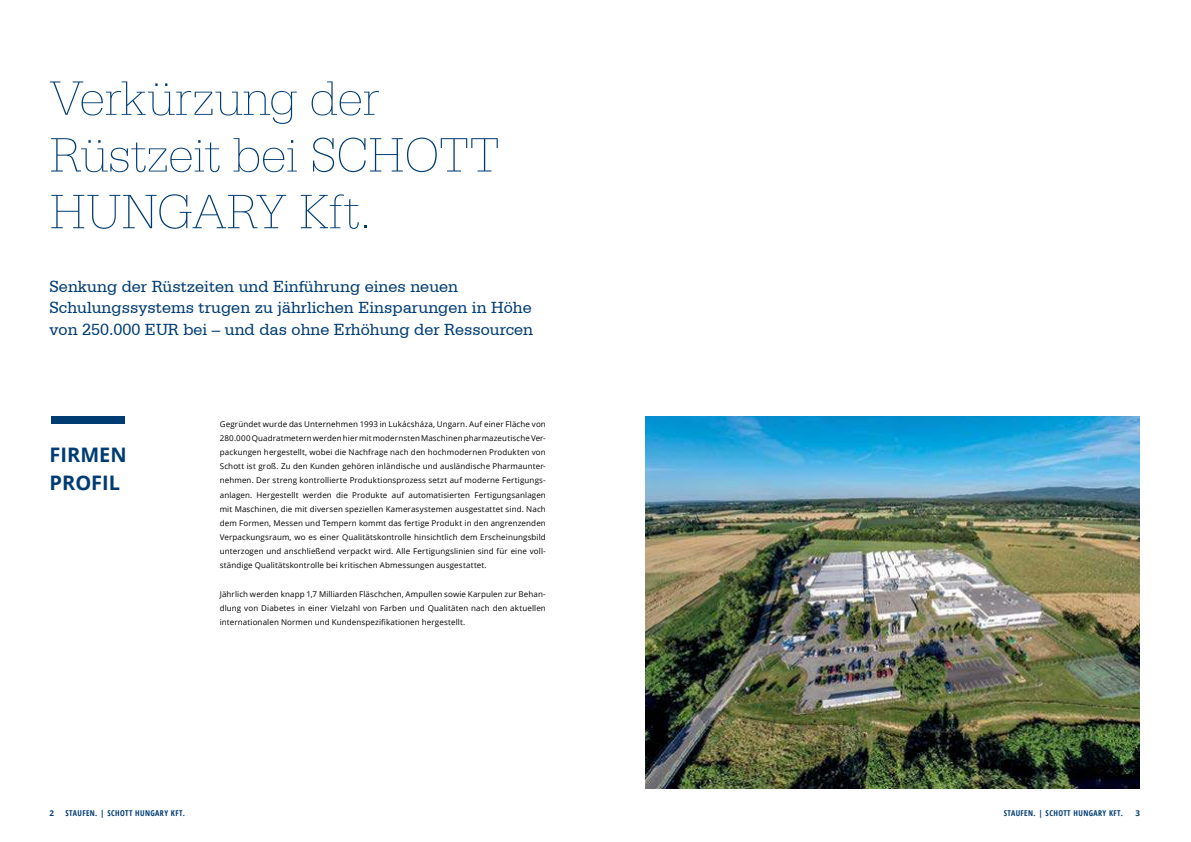
<style>
.page{position:relative;width:1191px;height:842px;background:#fff}
.page>*{position:absolute;margin:0;border:0;box-sizing:border-box;transform-origin:0 0}
.t1{font:50px/56.7px "Serifa D Thi";color:#003c72}
.t2{font:700 20px/28.3px "Open Sans";color:#003c72}
.t3{font:17px/21.3px "Serifa BT";color:#003c72}
.t4{font:8px/14.2px "Open Sans";letter-spacing:.015em;color:#000;text-align:justify}
.t5{font:700 condensed 8px "Open Sans";letter-spacing:.05em;color:#003c72}
.t6{font:700 8px "Open Sans";color:#003c72}
.s1{font-stretch:normal}
</style>
<div class="page">
<img style="left:645px;top:417px;width:495px;height:371px">
<div style="left:51px;top:417px;width:73px;height:7px;background:#003c72"></div>
<h1 class="t1" style="left:50px;top:74px;width:451px">Verkürzung der<br>Rüstzeit bei SCHOTT<br>HUNGARY Kft.</h1>
<h3 class="t3" style="left:50px;top:277px;width:485px">Senkung der Rüstzeiten und Einführung eines neuen<br>Schulungssystems trugen zu jährlichen Einsparungen in Höhe von 250.000 EUR bei – und das ohne Erhöhung der Ressourcen</h3>
<h2 class="t2" style="left:50px;top:443px;width:79px">FIRMEN<br>PROFIL</h2>
<p class="t4" style="left:220px;top:417px;width:328px">Gegründet wurde das Unternehmen 1993 in Lukácsháza, Ungarn. Auf einer Fläche von 280.000 Quadratmetern werden hier mit modernsten Maschinen pharmazeutische Ver&shy;packungen hergestellt, wobei die Nachfrage nach den hochmodernen Produkten von Schott ist groß. Zu den Kunden gehören inländische und ausländische Pharmaunter&shy;nehmen. Der streng kontrollierte Produktionsprozess setzt auf moderne Fertigungs&shy;anlagen. Hergestellt werden die Produkte auf automatisierten Fertigungsanlagen mit Maschinen, die mit diversen speziellen Kamerasystemen ausgestattet sind. Nach dem Formen, Messen und Tempern kommt das fertige Produkt in den angrenzenden Verpackungsraum, wo es einer Qualitätskontrolle hinsichtlich dem Erscheinungsbild unterzogen und anschließend verpackt wird. Alle Fertigungslinien sind für eine voll&shy;ständige Qualitätskontrolle bei kritischen Abmessungen ausgestattet.</p>
<p class="t4" style="left:220px;top:588px;width:327px">Jährlich werden knapp 1,7 Milliarden Fläschchen, Ampullen sowie Karpulen zur Behan&shy;dlung von Diabetes in einer Vielzahl von Farben und Qualitäten nach den aktuellen internationalen Normen und Kundenspezi昀椀kationen hergestellt.</p>
<p class="t5" style="left:50px;top:808px;width:137px"><span class="s1">2</span> STAUFEN. <span class="s1">|</span> SCHOTT HUNGARY KFT.</p>
<p class="t5" style="left:1003px;top:808px;width:121px">STAUFEN. <span class="s1">|</span> SCHOTT HUNGARY KFT.</p>
<p class="t6" style="left:1135px;top:810px;width:6px">3</p>
</div>
